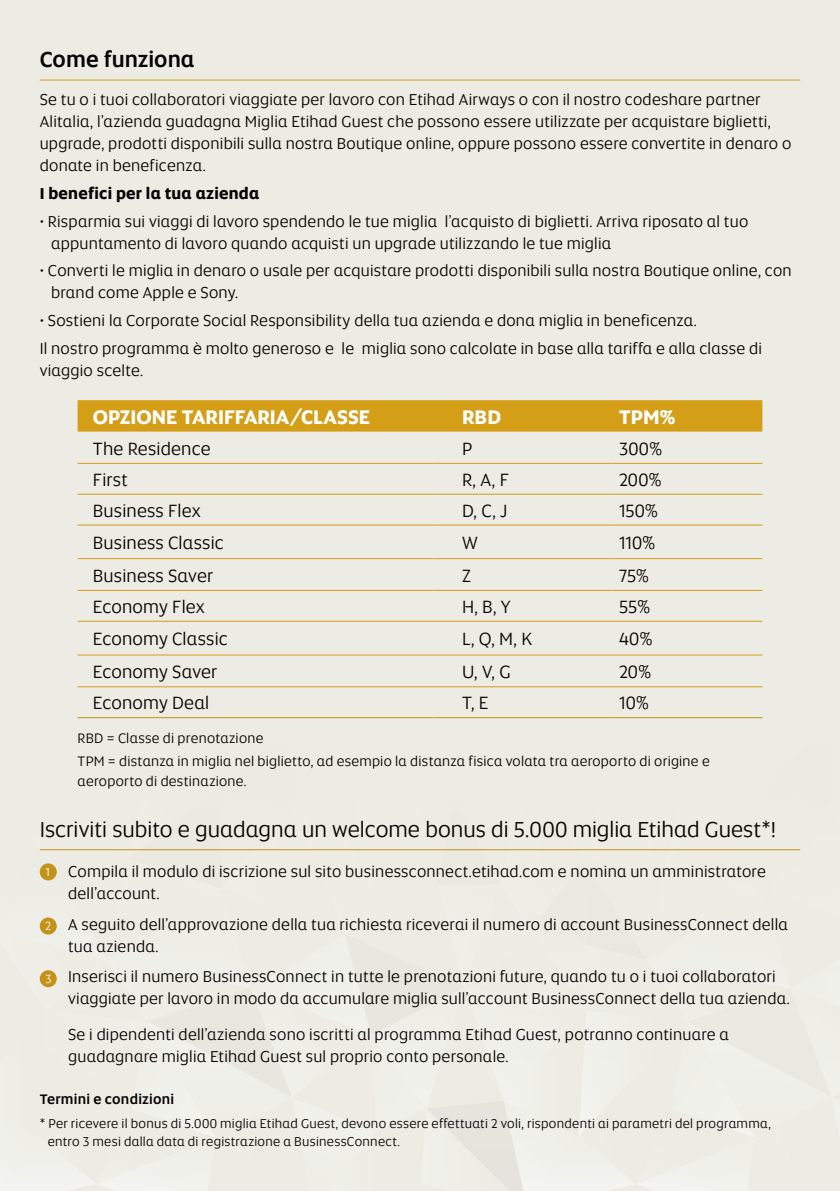
<style>
.page{position:relative;width:840px;height:1191px;background:#fff}
.page>*{position:absolute;margin:0;border:0;box-sizing:border-box;transform-origin:0 0}
.t1{font:22px "Etihad Altis";color:#080302}
.t2{font:500 22px "Etihad Altis";color:#080302}
.t3{font:700 20px "Etihad Altis";color:#fff}
.t4{font:18px "Etihad Altis";letter-spacing:.01em;color:#080302}
.t5{font:16px/22px "Etihad Altis";letter-spacing:.015em;color:#080302}
.t6{font:700 16px "Etihad Altis";letter-spacing:.02em;color:#080302}
.t7{font:14px/22.8px "Etihad Altis";letter-spacing:.02em;color:#080302}
.t8{font:500 14px "Etihad Altis";letter-spacing:.015em;color:#080302}
.t9{font:13px/18px "Etihad Altis";letter-spacing:.025em;color:#080302}
.t10{font:12px "Etihad Altis";color:#fff}
</style>
<div class="page">
<div style="left:0;top:0;width:839px;height:1191px;background:#ecece4"></div>
<svg style="left:0;top:654px;width:801px;height:537px"></svg>
<hr style="left:40px;top:80px;width:759px;height:1px;background:#d49e17">
<div style="left:78px;top:400px;width:684px;height:31px;background:#d49e17"></div>
<hr style="left:78px;top:717px;width:355px;height:1px;background:#c49119">
<hr style="left:433px;top:717px;width:178px;height:1px;background:#c49119">
<hr style="left:611px;top:717px;width:151px;height:1px;background:#c49119">
<hr style="left:78px;top:463px;width:355px;height:1px;background:#d49e17">
<hr style="left:433px;top:463px;width:178px;height:1px;background:#d49e17">
<hr style="left:611px;top:463px;width:151px;height:1px;background:#d49e17">
<hr style="left:78px;top:494px;width:355px;height:1px;background:#d49e17">
<hr style="left:433px;top:494px;width:178px;height:1px;background:#d49e17">
<hr style="left:611px;top:494px;width:151px;height:1px;background:#d49e17">
<hr style="left:78px;top:525px;width:355px;height:1px;background:#d49e17">
<hr style="left:433px;top:525px;width:178px;height:1px;background:#d49e17">
<hr style="left:611px;top:525px;width:151px;height:1px;background:#d49e17">
<hr style="left:78px;top:558px;width:355px;height:1px;background:#d49e17">
<hr style="left:433px;top:558px;width:178px;height:1px;background:#d49e17">
<hr style="left:611px;top:558px;width:151px;height:1px;background:#d49e17">
<hr style="left:78px;top:590px;width:355px;height:1px;background:#d49e17">
<hr style="left:433px;top:590px;width:178px;height:1px;background:#d49e17">
<hr style="left:611px;top:590px;width:151px;height:1px;background:#d49e17">
<hr style="left:78px;top:621px;width:355px;height:1px;background:#d49e17">
<hr style="left:433px;top:621px;width:178px;height:1px;background:#d49e17">
<hr style="left:611px;top:621px;width:151px;height:1px;background:#d49e17">
<hr style="left:78px;top:654px;width:355px;height:1px;background:#d49e17">
<hr style="left:433px;top:654px;width:178px;height:1px;background:#d49e17">
<hr style="left:611px;top:654px;width:151px;height:1px;background:#d49e17">
<hr style="left:78px;top:686px;width:355px;height:1px;background:#d49e17">
<hr style="left:433px;top:686px;width:178px;height:1px;background:#d49e17">
<hr style="left:611px;top:686px;width:151px;height:1px;background:#d49e17">
<hr style="left:40px;top:849px;width:759px;height:1px;background:#c49119">
<div style="left:40px;top:863px;width:17px;height:17px;background:#c49119;border-radius:50%"></div>
<div style="left:40px;top:917px;width:17px;height:17px;background:#c49119;border-radius:50%"></div>
<div style="left:40px;top:970px;width:17px;height:17px;background:#c49119;border-radius:50%"></div>
<h1 class="t2" style="left:40px;top:43px;width:156px">Come funziona</h1>
<p class="t5" style="left:40px;top:88px;width:752px">Se tu io tuoi collaboratori viaggiate per lavoro con Etihad Airways o con il nostro codeshare partner Alitalia ’l, azienda guadagna Miglia Etihad Guest che possono essere utilizzate per acquistare biglietti, upgrade, prodotti disponibili sulla nostra Boutique online, oppure possono essere convertite in denaro o donate in beneficenza.</p>
<p class="t6" style="left:40px;top:181px;width:221px">I benefici per la tua azienda</p>
<p class="t5" style="left:444px;top:210px;width:305px">’l acquisto di biglietti. Arriva riposato al tuo</p>
<p class="t5" style="left:51px;top:210px;width:561px;text-indent:-11px">• Risparmia sui viaggi di lavoro spendendo le tue miglia<br>appuntamento di lavoro quando acquisti un upgrade utilizzando le tue miglia</p>
<p class="t5" style="left:51px;top:259px;width:741px;text-indent:-11px">• Converti le miglia in denaro o usale per acquistare prodotti disponibili sulla nostra Boutique online, con brand come Apple e Sony.</p>
<p class="t5" style="left:362px;top:306px;width:401px;line-height:27.6px;text-indent:-322px">• Sostieni la Corporate Social Responsibility della tua azienda e dona miglia in beneficenza.<br>miglia sono calcolate in base alla tariffa e alla classe di</p>
<p class="t5" style="left:40px;top:337px;width:295px">Il nostro programma è molto generoso e viaggio scelte.</p>
<p class="t5" style="left:341px;top:337px;width:14px">le</p>
<p class="t3" style="left:93px;top:402px;width:279px">OPZIONE TARIFFARIA/CLASSE</p>
<p class="t3" style="left:461px;top:402px;width:41px">RBD</p>
<p class="t3" style="left:618px;top:402px;width:58px">TPM%</p>
<p class="t4" style="left:93px;top:436px;width:119px">The Residence</p>
<p class="t4" style="left:461px;top:436px;width:12px">P</p>
<p class="t4" style="left:618px;top:436px;width:44px">300%</p>
<p class="t4" style="left:93px;top:467px;width:36px">First</p>
<p class="t4" style="left:461px;top:467px;width:48px">A,R F,</p>
<p class="t4" style="left:618px;top:467px;width:44px">200%</p>
<p class="t4" style="left:93px;top:498px;width:109px">Business Flex</p>
<p class="t4" style="left:461px;top:498px;width:47px">D C, J,</p>
<p class="t4" style="left:618px;top:498px;width:40px">150%</p>
<p class="t4" style="left:93px;top:530px;width:132px">Business Classic</p>
<p class="t4" style="left:461px;top:530px;width:17px">W</p>
<p class="t4" style="left:618px;top:530px;width:38px">110%</p>
<p class="t4" style="left:93px;top:563px;width:122px">Business Saver</p>
<p class="t4" style="left:461px;top:563px;width:10px">Z</p>
<p class="t4" style="left:618px;top:563px;width:31px">75%</p>
<p class="t4" style="left:93px;top:594px;width:114px">Economy Flex</p>
<p class="t4" style="left:461px;top:594px;width:50px">H B, Y,</p>
<p class="t4" style="left:618px;top:594px;width:33px">55%</p>
<p class="t4" style="left:93px;top:626px;width:136px">Economy Classic</p>
<p class="t4" style="left:461px;top:626px;width:71px">Q, L M, K,</p>
<p class="t4" style="left:618px;top:626px;width:35px">40%</p>
<p class="t4" style="left:93px;top:659px;width:126px">Economy Saver</p>
<p class="t4" style="left:461px;top:659px;width:50px">U G,V,</p>
<p class="t4" style="left:618px;top:659px;width:33px">20%</p>
<p class="t4" style="left:93px;top:690px;width:118px">Economy Deal</p>
<p class="t7" style="left:78px;top:726px;width:633px">RBD = Classe di prenotazione<br>TPM = distanza in miglia nel biglietto, ad esempio la distanza fisica volata tra aeroporto di origine e</p>
<p class="t7" style="left:78px;top:769px;width:170px">aeroporto di destinazione.</p>
<p class="t4" style="left:618px;top:690px;width:31px">10%</p>
<p class="t4" style="left:461px;top:690px;width:28px">E,T</p>
<h1 class="t1" style="left:40px;top:813px;width:737px">Iscriviti subito e guadagna un welcome bonus di 5.000 miglia Etihad Guest !*</h1>
<p class="t10" style="left:46px;top:863px;width:6px">1</p>
<p class="t5" style="left:68px;top:860px;width:698px">Compila il modulo di iscrizione sul sito businessconnect.etihad.com e nomina un amministratore dell’account.</p>
<p class="t5" style="left:68px;top:912px;width:721px">A seguito dell’approvazione della tua richiesta riceverai il numero di account BusinessConnect della tua azienda.</p>
<p class="t5" style="left:68px;top:965px;width:723px">Inserisci il numero BusinessConnect in tutte le prenotazioni future, quando tu io tuoi collaboratori viaggiate per lavoro in modo da accumulare miglia sull’account BusinessConnect della tua azienda.</p>
<p class="t5" style="left:68px;top:1023px;width:662px">Se i dipendenti dell’azienda sono iscritti al programma Etihad Guest, potranno continuare a guadagnare miglia Etihad Guest sul proprio conto personale.</p>
<p class="t10" style="left:45px;top:917px;width:7px">2</p>
<p class="t10" style="left:45px;top:970px;width:8px">3</p>
<p class="t8" style="left:40px;top:1088px;width:136px">Termini e condizioni</p>
<p class="t9" style="left:48px;top:1113px;width:724px;text-indent:-8px">* Per ricevere il bonus di 5.000 miglia Etihad Guest, devono essere effettuati 2 voli, rispondenti ai parametri del programma, entro 3 mesi dalla data di registrazione a BusinessConnect.</p>
</div>
